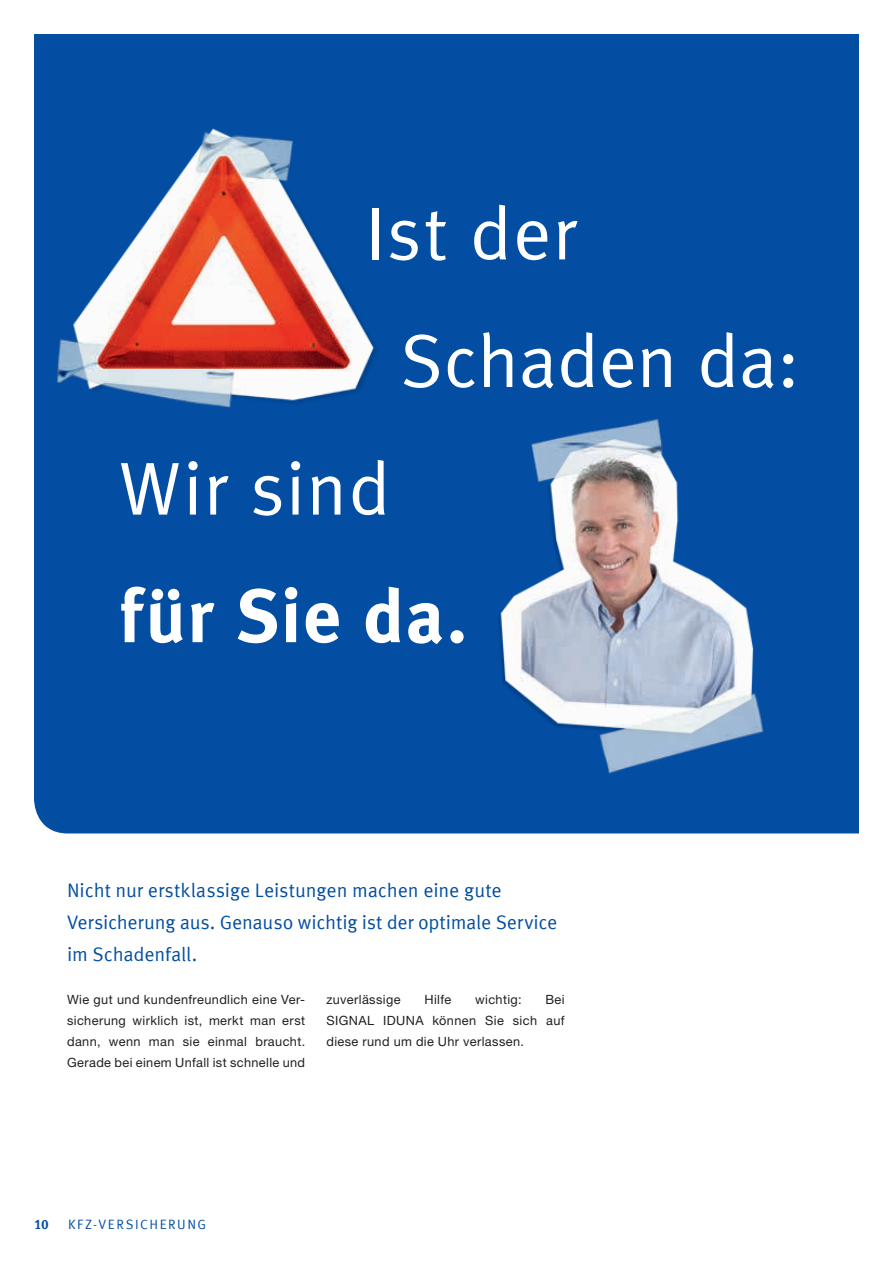
<style>
.page{position:relative;width:893px;height:1263px;background:#fff}
.page>*{position:absolute;margin:0;border:0;box-sizing:border-box;transform-origin:0 0}
.t1{font:75px "Meta Offc Pro Norm";color:#fff}
.t2{font:700 75px "Meta Offc Pro";letter-spacing:.01em;color:#fff}
.t3{font:19.5px/32px "Meta Offc Pro Norm";letter-spacing:-.01em;color:#034ea2}
.t4{font:13.5px "Meta Offc Pro Norm";letter-spacing:.115em;color:#034ea2}
.t5{font:700 13.5px "Meta Offc Pro";color:#034ea2}
.t6{font:12.75px/21.3px "Helvetica Neue LTW1 G";letter-spacing:.03em;color:#231f20;text-align:justify}
</style>
<div class="page">
<div style="left:34px;top:34px;width:825px;height:799px;background:#034ea2"></div>
<img style="left:477px;top:414px;width:301px;height:367px">
<img style="left:41px;top:112px;width:342px;height:296px">
<h1 class="t1" style="left:365px;top:177px;width:213px">Ist der</h1>
<h1 class="t1" style="left:400px;top:304px;width:402px">Schaden da:</h1>
<h1 class="t1" style="left:119px;top:432px;width:273px">Wir sind</h1>
<h1 class="t2" style="left:119px;top:557px;width:350px">für Sie da.</h1>
<h2 class="t3" style="left:67px;top:873px;width:492px">Nicht nur erstklassige Leistungen machen eine gute<br>Versicherung aus. Genauso wichtig ist der optimale Service im Schadenfall.</h2>
<p class="t6" style="left:67px;top:988px;width:240px">Wie gut und kundenfreundlich eine Ver&shy;sicherung wirklich ist, merkt man erst dann, wenn man sie einmal braucht.<br>Gerade bei einem Unfall ist schnelle und</p>
<p class="t6" style="left:326px;top:988px;width:76px">zuverlässige</p>
<p class="t6" style="left:425px;top:988px;width:28px">Hilfe</p>
<p class="t6" style="left:475px;top:988px;width:48px">wichtig:</p>
<p class="t6" style="left:326px;top:988px;width:240px;text-indent:219px">Bei SIGNAL IDUNA können Sie sich auf diese rund um die Uhr verlassen.</p>
<p class="t5" style="left:34px;top:1214px;width:16px">10</p>
<p class="t4" style="left:68px;top:1214px;width:140px">KFZ-VERSICHERUNG</p>
</div>
